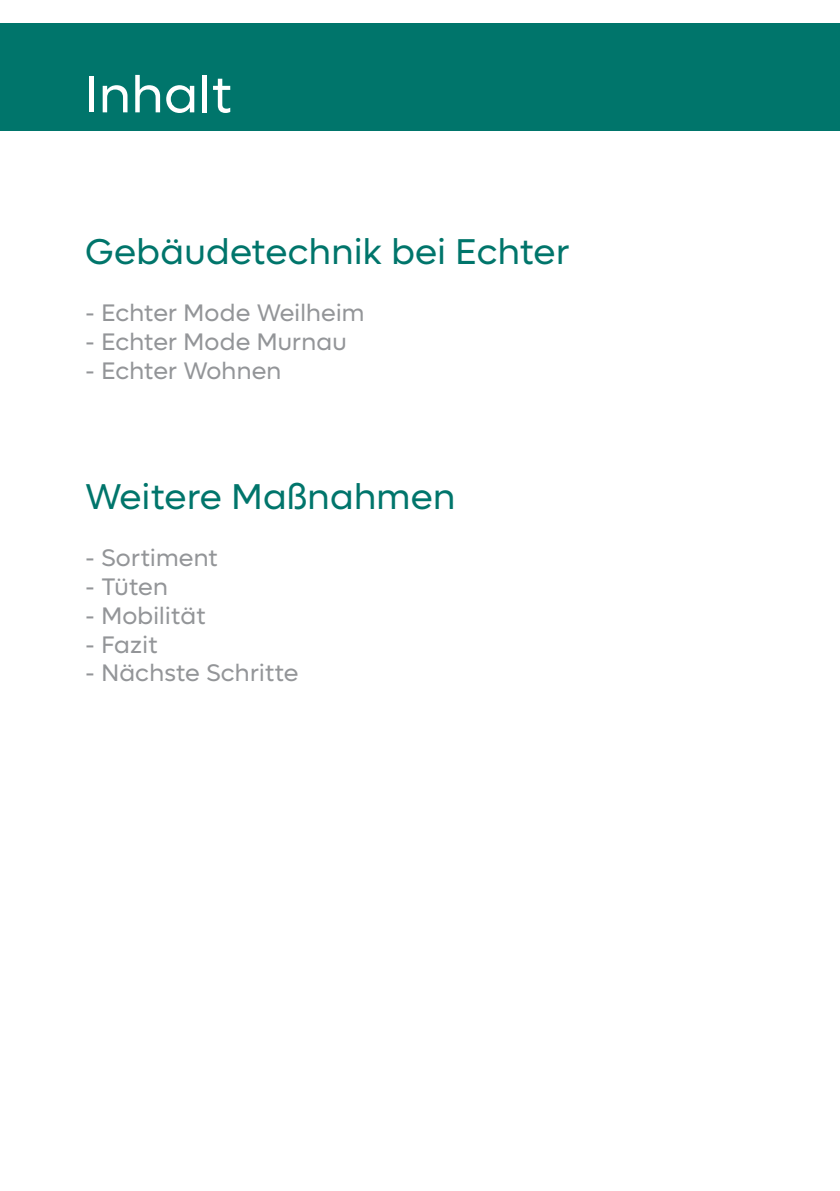
<style>
.page{position:relative;width:840px;height:1191px;background:#fff}
.page>*{position:absolute;margin:0;border:0;box-sizing:border-box;transform-origin:0 0}
.t1{font:52px "Lufga";letter-spacing:.01em;color:#fff}
.t2{font:36px "Lufga";letter-spacing:.01em;color:#00756b}
.t3{font:24px "Lufga";letter-spacing:.01em;color:#939598}
</style>
<div class="page">
<div style="left:0;top:23px;width:839px;height:107px;background:#00756b"></div>
<h1 class="t1" style="left:85px;top:65px;width:148px">Inhalt</h1>
<h2 class="t2" style="left:85px;top:231px;width:485px">Gebäudetechnik bei Echter</h2>
<p class="t3" style="left:85px;top:299px;width:281px">- Echter Mode Weilheim</p>
<p class="t3" style="left:85px;top:328px;width:263px">- Echter Mode Murnau</p>
<p class="t3" style="left:85px;top:357px;width:198px">- Echter Wohnen</p>
<h2 class="t2" style="left:85px;top:475px;width:371px">Weitere Maßnahmen</h2>
<p class="t3" style="left:85px;top:544px;width:134px">- Sortiment</p>
<p class="t3" style="left:85px;top:573px;width:84px">- Tüten</p>
<p class="t3" style="left:85px;top:602px;width:122px">- Mobilität</p>
<p class="t3" style="left:85px;top:630px;width:74px">- Fazit</p>
<p class="t3" style="left:85px;top:659px;width:215px">- Nächste Schritte</p>
</div>
